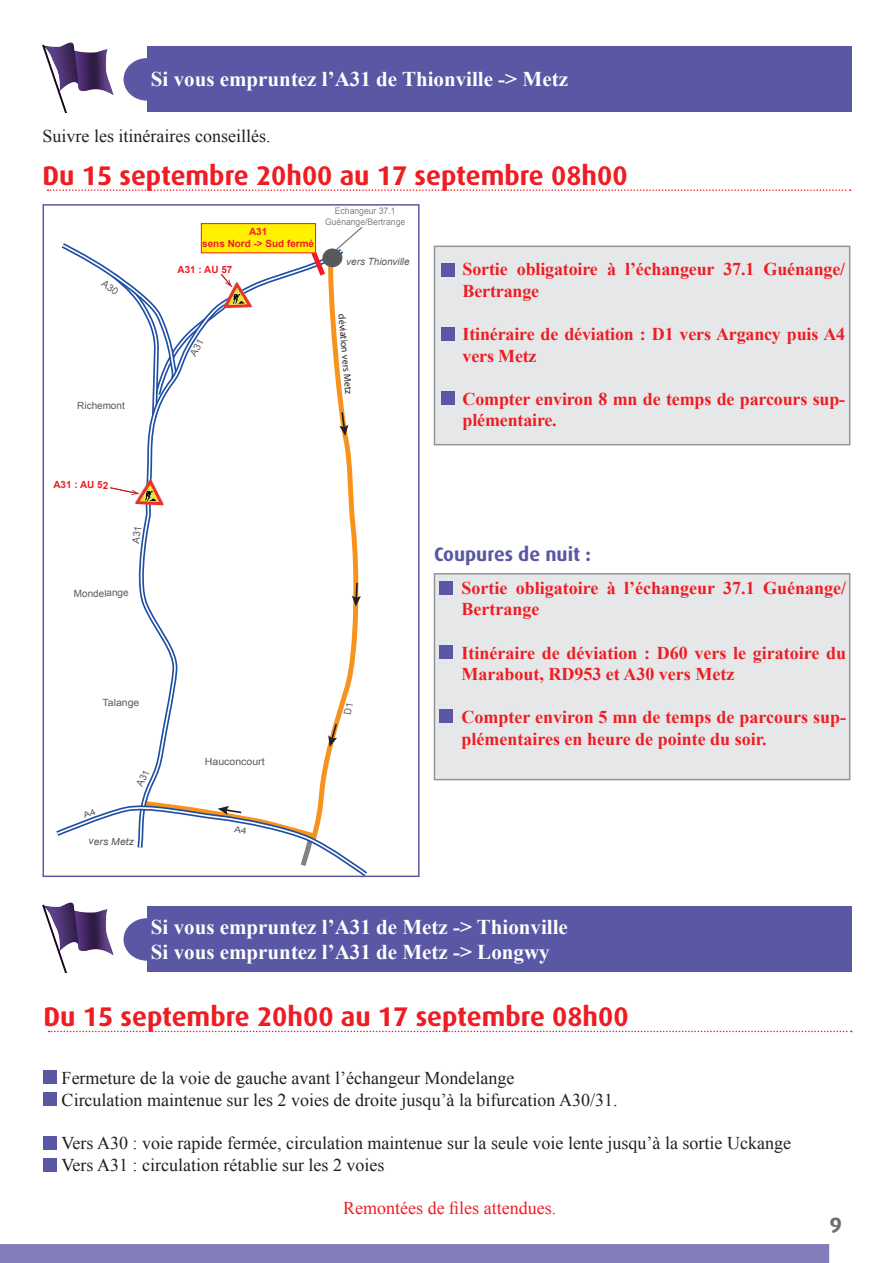
<style>
.page{position:relative;width:893px;height:1263px;background:#fff}
.page>*{position:absolute;margin:0;border:0;box-sizing:border-box;transform-origin:0 0}
.chapoooo_rouge{font:700 27px "Dax OT";color:#ee1d23}
.t1{font:700 22.5px "Dax";color:#6c6d70}
.illustration_BLANC{font:700 21px "Times New Roman";color:#fff}
.violet{font:700 19.5px "Dax OT";color:#5a57a5}
.rouge_déviation{font:700 18px/21.6px "Times New Roman";color:#ee1d23}
.corps_de_texte{font:18px "Times New Roman";color:#231f20}
.corps_de_texte-2{font:18px "Times New Roman";color:#ee1d23}
.t2{font:700 9.9px/11.9px "Arial";color:#ee1d23;text-align:center}
.t3{font:9.9px "Arial";letter-spacing:-.005em;color:#575a5b}
.t4{font:9.9px "Arial";letter-spacing:-.005em;color:#575a5b;scale:1.06 1}
.t5{font:9.9px "Myriad Pro";color:#231f20}
.t6{font:italic 9.9px "Arial";color:#575a5b}
.t7{font:italic 9.9px "Arial";color:#575a5b;scale:1.06 1}
.t8{font:9.15px/10.9px "Arial";color:#808285;text-align:center;scale:.94 1}
</style>
<div class="page">
<div style="left:0;top:1244px;width:829px;height:19px;background:#827cba"></div>
<div style="left:434px;top:246px;width:416px;height:199px;background:#e6e7e9;border:2px solid #939598"></div>
<div style="left:434px;top:573px;width:416px;height:207px;background:#e6e7e9;border:2px solid #939598"></div>
<div style="left:124px;top:58px;width:46px;height:43px;background:#5a57a5;border-radius:50%"></div>
<div style="left:147px;top:47px;width:704px;height:65px;background:#5a57a5"></div>
<img style="left:43px;top:43px;width:71px;height:70px">
<svg style="left:48px;top:189px;width:803px;height:2px"></svg>
<div style="left:441px;top:263px;width:14px;height:13px;background:#5a57a5"></div>
<div style="left:439px;top:581px;width:14px;height:14px;background:#5a57a5"></div>
<div style="left:441px;top:327px;width:14px;height:14px;background:#5a57a5"></div>
<div style="left:439px;top:645px;width:14px;height:14px;background:#5a57a5"></div>
<div style="left:441px;top:391px;width:14px;height:14px;background:#5a57a5"></div>
<div style="left:439px;top:709px;width:14px;height:14px;background:#5a57a5"></div>
<div style="left:201px;top:224px;width:115px;height:29px;background:#fff101"></div>
<div style="left:201px;top:223px;width:115px;height:30px;border:1px solid #ee1d23"></div>
<div style="left:43px;top:204px;width:377px;height:673px;border:2px solid #5a57a5"></div>
<div style="left:124px;top:918px;width:46px;height:43px;background:#5a57a5;border-radius:50%"></div>
<div style="left:147px;top:907px;width:704px;height:65px;background:#5a57a5"></div>
<img style="left:43px;top:902px;width:71px;height:71px">
<svg style="left:49px;top:1031px;width:803px;height:1px"></svg>
<div style="left:44px;top:1070px;width:13px;height:14px;background:#5a57a5"></div>
<div style="left:44px;top:1136px;width:13px;height:14px;background:#5a57a5"></div>
<div style="left:44px;top:1092px;width:13px;height:14px;background:#5a57a5"></div>
<div style="left:44px;top:1158px;width:13px;height:13px;background:#5a57a5"></div>
<svg style="left:52px;top:226px;width:319px;height:650px"></svg>
<p class="illustration_BLANC" style="left:151px;top:65px;width:418px">Si vous empruntez l’A31 de Thionville -&gt; Metz</p>
<p class="corps_de_texte" style="left:43px;top:124px;width:229px">Suivre les itinéraires conseillés.</p>
<p class="chapoooo_rouge" style="left:43px;top:161px;width:587px">Du 15 septembre 20h00 au 17 septembre 08h00</p>
<p class="t3" style="left:77px;top:399px;width:49px">Richemont</p>
<p class="t2" style="left:53px;top:479px;width:56px">A31 : AU 52</p>
<p class="t3" style="left:74px;top:587px;width:56px">Mondelange</p>
<p class="t4" style="left:103px;top:696px;width:36px">Talange</p>
<p class="t7" style="left:89px;top:834px;width:45px;rotate:1deg">vers Metz</p>
<p class="t2" style="left:202px;top:226px;width:113px">A31<br>sens Nord -&gt; Sud fermé</p>
<p class="t2" style="left:178px;top:264px;width:56px">A31 : AU 57</p>
<p class="t8" style="left:325px;top:205px;width:87px">Echangeur 37.1<br>Guénange/Bertrange</p>
<p class="t6" style="left:346px;top:255px;width:65px">vers Thionville</p>
<p class="t5" style="left:348px;top:313px;width:82px;rotate:85deg">déviation vers Metz</p>
<p class="rouge_déviation" style="left:463px;top:258px;width:384px">Sortie obligatoire à l’échangeur 37.1 Guénange/<br>Bertrange</p>
<p class="rouge_déviation" style="left:463px;top:323px;width:384px">Itinéraire de déviation : D1 vers Argancy puis A4 vers Metz</p>
<p class="rouge_déviation" style="left:463px;top:387px;width:384px">Compter environ 8 mn de temps de parcours sup&shy;plémentaire.</p>
<p class="t4" style="left:205px;top:755px;width:58px">Hauconcourt</p>
<p class="violet" style="left:434px;top:544px;width:158px">Coupures de nuit :</p>
<p class="rouge_déviation" style="left:461px;top:576px;width:386px">Sortie obligatoire à l’échangeur 37.1 Guénange/<br>Bertrange</p>
<p class="rouge_déviation" style="left:461px;top:641px;width:386px">Itinéraire de déviation : D60 vers le giratoire du<br>Marabout, RD953 et A30 vers Metz</p>
<p class="rouge_déviation" style="left:461px;top:706px;width:386px">Compter environ 5 mn de temps de parcours sup&shy;plémentaires en heure de pointe du soir.</p>
<p class="illustration_BLANC" style="left:151px;top:912px;width:418px">Si vous empruntez l’A31 de Metz -&gt; Thionville</p>
<p class="illustration_BLANC" style="left:151px;top:937px;width:400px">Si vous empruntez l’A31 de Metz -&gt; Longwy</p>
<p class="chapoooo_rouge" style="left:44px;top:1002px;width:587px">Du 15 septembre 20h00 au 17 septembre 08h00</p>
<p class="corps_de_texte" style="left:62px;top:1066px;width:454px">Fermeture de la voie de gauche avant l’échangeur Mondelange</p>
<p class="corps_de_texte" style="left:62px;top:1087px;width:557px">Circulation maintenue sur les 2 voies de droite jusqu’à la bifurcation A30/31.</p>
<p class="corps_de_texte" style="left:62px;top:1131px;width:731px">Vers A30 : voie rapide fermée, circulation maintenue sur la seule voie lente jusqu’à la sortie Uckange</p>
<p class="corps_de_texte" style="left:62px;top:1152px;width:324px">Vers A31 : circulation rétablie sur les 2 voies</p>
<p class="corps_de_texte-2" style="left:343px;top:1195px;width:214px">Remontées de files attendues.</p>
<p class="t1" style="left:829px;top:1212px;width:14px">9</p>
</div>
